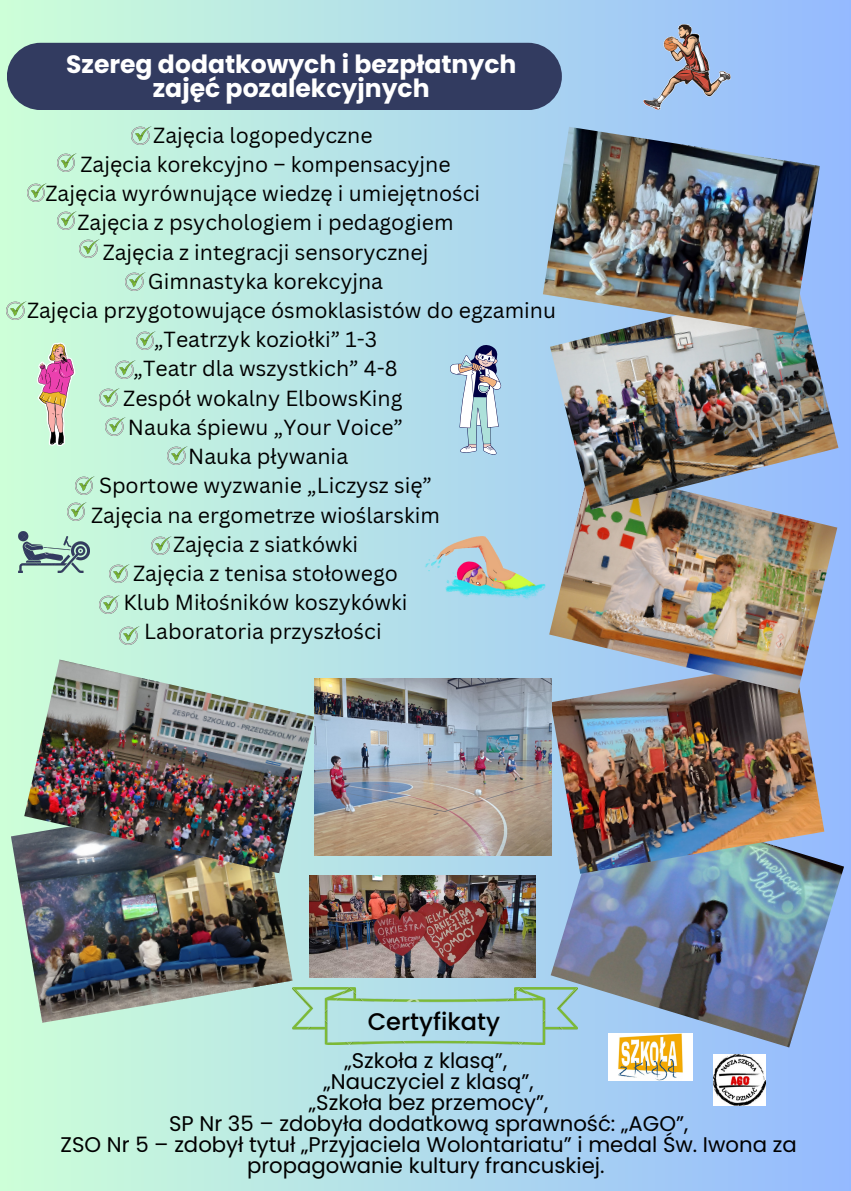
<style>
.page{position:relative;width:851px;height:1191px;background:#fff}
.page>*{position:absolute;margin:0;border:0;box-sizing:border-box;transform-origin:0 0}
.t1{font:700 25px/24px "Poppins";color:#fff;text-align:center}
.t2{font:500 24px "Poppins";color:#000}
.t3{font:21.2px "Canva Sans";color:#000}
.t4{font:21.2px/21px "Poppins";color:#000;text-align:center}
.t5{font:15.4px "Poppins";color:#000}
</style>
<div class="page">
<div style="left:0;top:0;width:850px;height:1191px;background:linear-gradient(to right,#cdffd8,#95baff)"></div>
<div style="left:7px;top:43px;width:554px;height:67px;background:#323b60;border-radius:34px"></div>
<img style="left:550px;top:794px;width:293px;height:253px">
<img style="left:550px;top:694px;width:273px;height:180px">
<img style="left:549px;top:510px;width:287px;height:184px">
<img style="left:549px;top:285px;width:289px;height:225px">
<img style="left:542px;top:127px;width:277px;height:206px">
<img style="left:11px;top:794px;width:281px;height:229px">
<img style="left:24px;top:660px;width:290px;height:213px">
<img style="left:310px;top:875px;width:225px;height:102px">
<img style="left:314px;top:678px;width:237px;height:177px">
<img style="left:608px;top:1034px;width:84px;height:46px">
<img style="left:712px;top:1054px;width:53px;height:51px">
<img style="left:131px;top:127px;width:20px;height:18px">
<img style="left:57px;top:154px;width:20px;height:18px">
<img style="left:116px;top:360px;width:19px;height:18px">
<img style="left:136px;top:331px;width:19px;height:18px">
<img style="left:7px;top:302px;width:19px;height:18px">
<img style="left:126px;top:273px;width:19px;height:18px">
<img style="left:80px;top:240px;width:19px;height:18px">
<img style="left:57px;top:211px;width:20px;height:18px">
<img style="left:27px;top:183px;width:19px;height:18px">
<img style="left:110px;top:565px;width:19px;height:18px">
<img style="left:100px;top:595px;width:19px;height:18px">
<img style="left:120px;top:626px;width:19px;height:18px">
<img style="left:75px;top:477px;width:19px;height:18px">
<img style="left:67px;top:503px;width:20px;height:18px">
<img style="left:106px;top:417px;width:19px;height:18px">
<img style="left:167px;top:446px;width:20px;height:18px">
<img style="left:100px;top:388px;width:19px;height:18px">
<img style="left:151px;top:536px;width:20px;height:18px">
<img style="left:292px;top:987px;width:285px;height:57px">
<img style="left:643px;top:24px;width:87px;height:86px">
<img style="left:17px;top:531px;width:72px;height:42px">
<img style="left:422px;top:536px;width:123px;height:63px">
<svg style="left:37px;top:343px;width:39px;height:103px;background:#ccb2b0"></svg>
<svg style="left:449px;top:342px;width:53px;height:113px"></svg>
<p class="t1" style="left:66px;top:53px;width:451px">Szereg dodatkowych i bezpłatnych zajęć pozalekcyjnych</p>
<p class="t3" style="left:153px;top:120px;width:221px">Zajęcia logopedyczne</p>
<p class="t3" style="left:80px;top:149px;width:371px">Zajęcia korekcyjno – kompensacyjne</p>
<p class="t3" style="left:46px;top:178px;width:436px">Zajęcia wyrównujące wiedzę i umiejętności</p>
<p class="t3" style="left:77px;top:208px;width:377px">Zajęcia z psychologiem i pedagogiem</p>
<p class="t3" style="left:103px;top:237px;width:327px">Zajęcia z integracji sensorycznej</p>
<p class="t3" style="left:148px;top:266px;width:236px">Gimnastyka korekcyjna</p>
<p class="t3" style="left:27px;top:295px;width:530px">Zajęcia przygotowujące ósmoklasistów do egzaminu</p>
<p class="t3" style="left:154px;top:325px;width:224px">„Teatrzyk koziołki” 1-3</p>
<p class="t3" style="left:133px;top:354px;width:265px">„Teatr dla wszystkich” 4-8</p>
<p class="t3" style="left:123px;top:383px;width:280px">Zespół wokalny ElbowsKing</p>
<p class="t3" style="left:128px;top:412px;width:276px">Nauka śpiewu „Your Voice”</p>
<p class="t3" style="left:188px;top:441px;width:161px">Nauka pływania</p>
<p class="t3" style="left:99px;top:471px;width:334px">Sportowe wyzwanie „Liczysz się”</p>
<p class="t3" style="left:91px;top:500px;width:350px">Zajęcia na ergometrze wioślarskim</p>
<p class="t3" style="left:173px;top:529px;width:186px">Zajęcia z siatkówki</p>
<p class="t3" style="left:133px;top:558px;width:266px">Zajęcia z tenisa stołowego</p>
<p class="t3" style="left:123px;top:588px;width:285px">Klub Miłośników koszykówki</p>
<p class="t3" style="left:144px;top:617px;width:239px">Laboratoria przyszłości</p>
<p class="t5" style="left:291px;top:506px;width:10px">-</p>
<p class="t2" style="left:367px;top:1005px;width:134px">Certyfikaty</p>
<p class="t4" style="left:344px;top:1050px;width:164px">„Szkoła z klasą”,</p>
<p class="t4" style="left:323px;top:1071px;width:212px">„Nauczyciel z klasą”,</p>
<p class="t4" style="left:308px;top:1092px;width:241px">„Szkoła bez przemocy”,</p>
<p class="t4" style="left:169px;top:1113px;width:520px">SP Nr 35 – zdobyła dodatkową sprawność: „AGO”,</p>
<p class="t4" style="left:61px;top:1134px;width:737px">ZSO Nr 5 – zdobył tytuł „Przyjaciela Wolontariatu” i medal Św. Iwona za propagowanie kultury francuskiej.</p>
</div>
